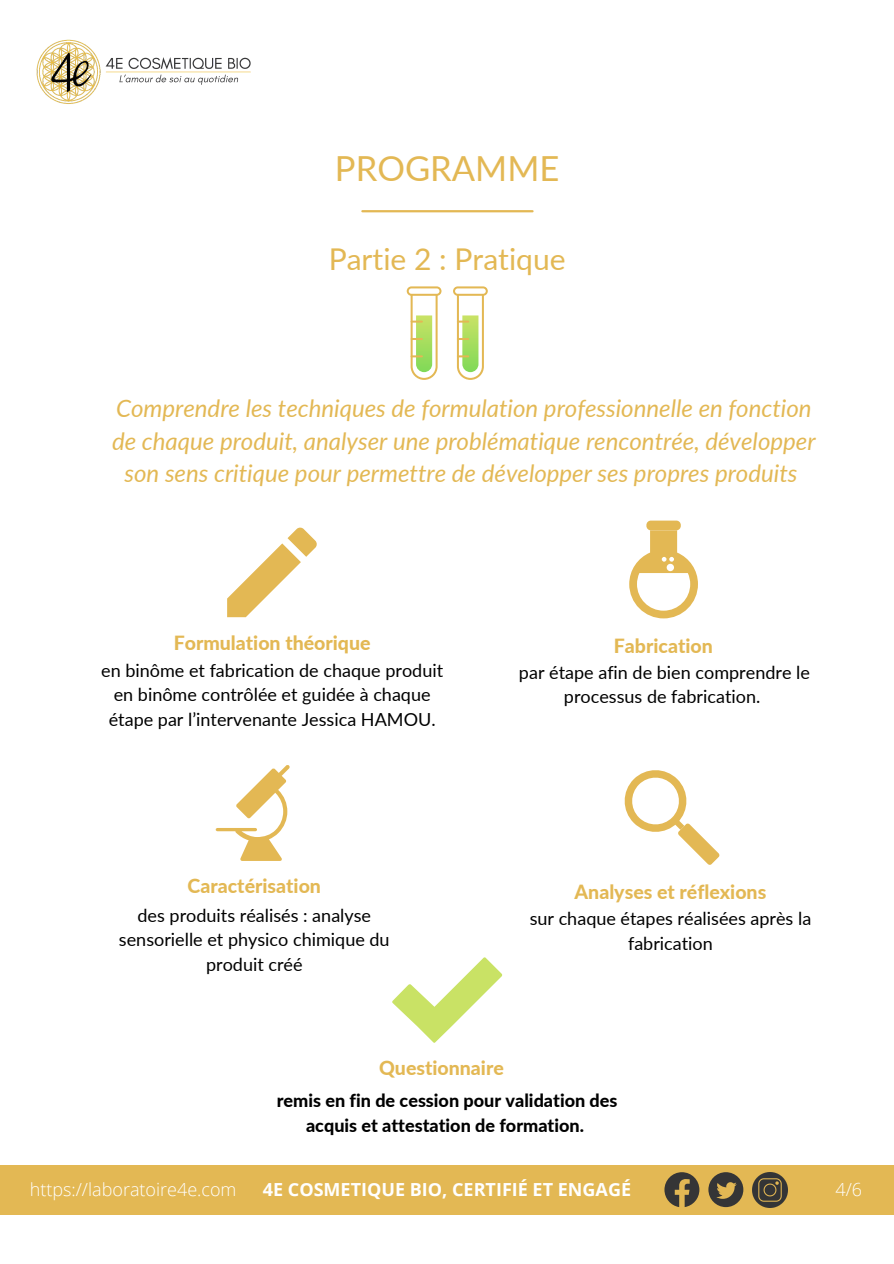
<style>
.page{position:relative;width:894px;height:1264px;background:#fff}
.page>*{position:absolute;margin:0;border:0;box-sizing:border-box;transform-origin:0 0}
.t1{font:34.5px "Lato";color:#e3b854}
.t2{font:30px "Lato";color:#e3b854}
.t3{font:italic 24px/32.7px "Lato";color:#e3b854;text-align:center}
.t4{font:800 19.5px "Lato";color:#e3b854}
.t5{font:18px/24.8px "Lato";color:#000;text-align:center}
.t6{font:800 18px/24.8px "Lato";color:#000;text-align:center}
.t7{font:700 18px "Open Sans";color:#fff}
.t8{font:300 18px "Open Sans";color:#fff}
</style>
<div class="page">
<hr style="left:362px;top:210px;width:170px;height:2px;background:#e3b854">
<img style="left:36px;top:39px;width:215px;height:65px">
<svg style="left:406px;top:286px;width:35px;height:94px"></svg>
<svg style="left:453px;top:286px;width:34px;height:94px"></svg>
<svg style="left:216px;top:765px;width:74px;height:96px"></svg>
<svg style="left:227px;top:527px;width:90px;height:90px"></svg>
<svg style="left:624px;top:770px;width:95px;height:95px"></svg>
<div style="left:646px;top:520px;width:34px;height:10px;background:#e3b854;border-radius:4px"></div>
<svg style="left:629px;top:530px;width:68px;height:88px"></svg>
<svg style="left:392px;top:957px;width:110px;height:85px"></svg>
<div style="left:0;top:1165px;width:893px;height:49px;background:#e3b854"></div>
<svg style="left:664px;top:1172px;width:35px;height:35px"></svg>
<svg style="left:708px;top:1172px;width:35px;height:35px"></svg>
<img style="left:752px;top:1172px;width:35px;height:35px">
<p class="t1" style="left:335px;top:147px;width:226px">PROGRAMME</p>
<p class="t2" style="left:328px;top:240px;width:238px">Partie 2 : Pratique</p>
<p class="t3" style="left:112px;top:391px;width:704px">Comprendre les techniques de formulation professionnelle en fonction de chaque produit, analyser une problématique rencontrée, développer son sens critique pour permettre de développer ses propres produits</p>
<p class="t4" style="left:174px;top:630px;width:198px">Formulation théorique</p>
<p class="t5" style="left:101px;top:657px;width:343px">en binôme et fabrication de chaque produit en binôme contrôlée et guidée à chaque étape par l’intervenante Jessica HAMOU.</p>
<p class="t4" style="left:187px;top:873px;width:135px">Caractérisation</p>
<p class="t5" style="left:119px;top:902px;width:272px">des produits réalisés : analyse sensorielle et physico chimique du produit créé</p>
<p class="t4" style="left:613px;top:633px;width:100px">Fabrication</p>
<p class="t5" style="left:519px;top:659px;width:292px">par étape afin de bien comprendre le processus de fabrication.</p>
<p class="t4" style="left:574px;top:880px;width:193px">Analyses et réflexions</p>
<p class="t5" style="left:529px;top:905px;width:283px">sur chaque étapes réalisées après la fabrication</p>
<p class="t4" style="left:379px;top:1055px;width:126px">Questionnaire</p>
<p class="t6" style="left:277px;top:1087px;width:342px">remis en fin de cession pour validation des acquis et attestation de formation.</p>
<p class="t8" style="left:30px;top:1177px;width:208px">https://laboratoire4e.com</p>
<p class="t7" style="left:263px;top:1177px;width:370px">4E COSMETIQUE BIO, CERTIFIÉ ET ENGAGÉ</p>
<p class="t8" style="left:835px;top:1177px;width:28px">4/6</p>
</div>
